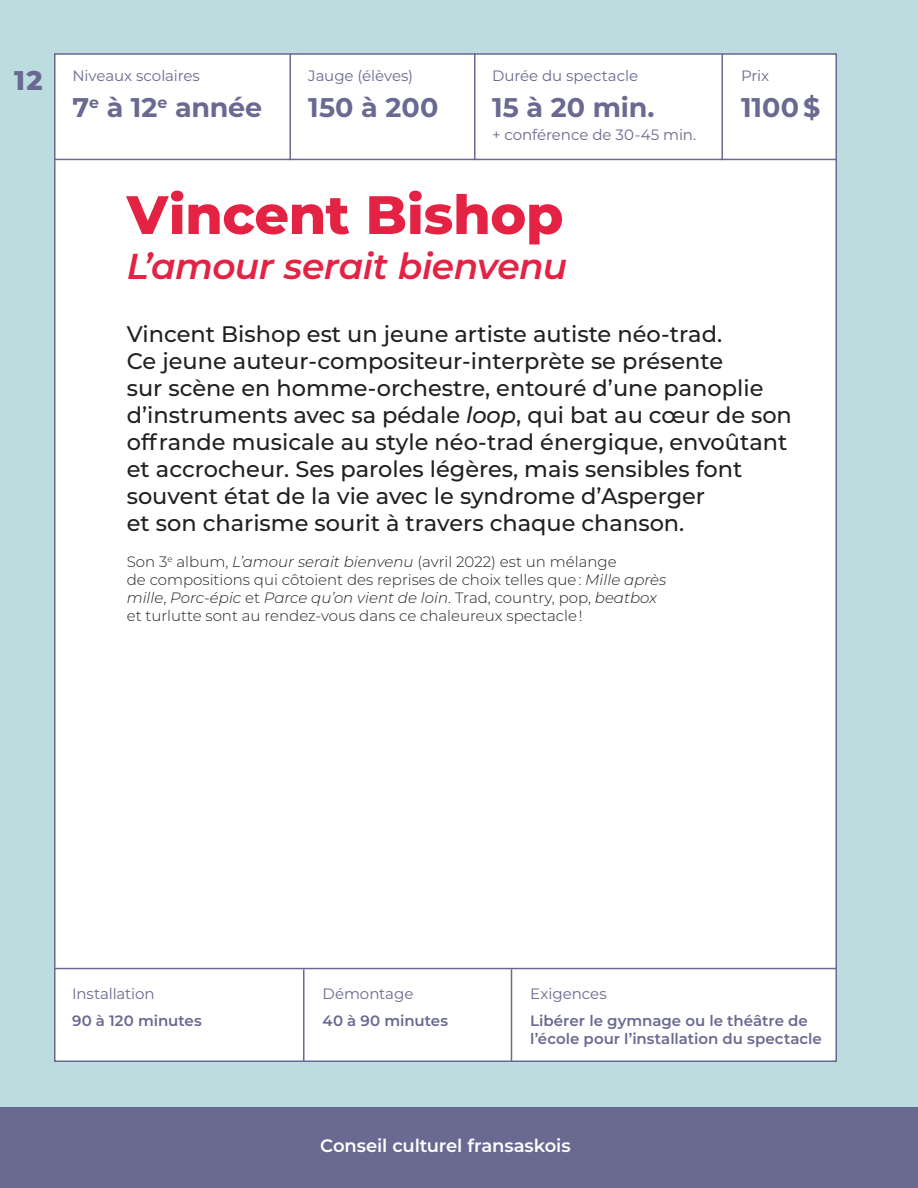
<style>
.page{position:relative;width:918px;height:1188px;background:#fff}
.page>*{position:absolute;margin:0;border:0;box-sizing:border-box;transform-origin:0 0}
.t1{font:800 54px "Montserrat";letter-spacing:-.01em;color:#e32244}
.t2{font:italic 600 36px "Montserrat";letter-spacing:-.015em;color:#e32244}
.t3{font:700 27px "Montserrat";letter-spacing:.005em;color:#696991}
.t4{font:800 27px "Montserrat";color:#696991}
.t5{font:500 22.5px/27px "Montserrat";color:#231f20}
.t6{font:600 18px "Montserrat";letter-spacing:-.01em;color:#fff}
.t7{font:300 15px/18px "Montserrat";color:#231f20}
.t8{font:15px "Montserrat";letter-spacing:-.005em;color:#696991}
.t9{font:600 15px/18px "Montserrat";color:#696991}
.s1{font-style:italic}
</style>
<div class="page">
<div style="left:0;top:0;width:918px;height:1108px;background:#bcdcdf"></div>
<div style="left:0;top:1107px;width:918px;height:81px;background:#696991"></div>
<div style="left:54px;top:53px;width:783px;height:1009px;background:#fff;border:2px solid #696991"></div>
<hr style="left:54px;top:159px;width:783px;height:1px;background:#696991">
<hr style="left:303px;top:969px;width:1px;height:93px;background:#696991">
<hr style="left:511px;top:969px;width:1px;height:93px;background:#696991">
<hr style="left:54px;top:968px;width:783px;height:1px;background:#696991">
<hr style="left:474px;top:53px;width:2px;height:107px;background:#696991">
<hr style="left:722px;top:53px;width:1px;height:107px;background:#696991">
<hr style="left:290px;top:53px;width:1px;height:107px;background:#696991">
<p class="t4" style="left:14px;top:61px;width:30px">12</p>
<p class="t8" style="left:72px;top:65px;width:129px">Niveaux scolaires</p>
<p class="t3" style="left:72px;top:88px;width:191px">7<sup>e</sup> à 12<sup>e</sup> année</p>
<p class="t8" style="left:308px;top:65px;width:106px">Jauge (élèves)</p>
<p class="t3" style="left:308px;top:88px;width:132px">150 à 200</p>
<p class="t8" style="left:492px;top:65px;width:148px">Durée du spectacle</p>
<p class="t3" style="left:492px;top:88px;width:164px">15 à 20 min.</p>
<p class="t8" style="left:492px;top:124px;width:206px">+ conférence de 30-45 min.</p>
<h1 class="t1" style="left:127px;top:175px;width:438px">Vincent Bishop</h1>
<h2 class="t2" style="left:127px;top:242px;width:442px">L’amour serait bienvenu</h2>
<p class="t8" style="left:730px;top:65px;width:30px">Prix</p>
<p class="t3" style="left:730px;top:88px;width:81px">1 00 $</p>
<p class="t8" style="left:741px;top:65px;width:30px">Prix</p>
<p class="t3" style="left:741px;top:88px;width:81px">1100 $</p>
<p class="t5" style="left:127px;top:320px;width:667px">Vincent Bishop est un jeune artiste autiste néo-trad.<br>Ce jeune auteur-compositeur-interprète se présente<br>sur scène en homme-orchestre, entouré d’une panoplie d’instruments avec sa pédale <span class="s1">loop</span>, qui bat au cœur de son offrande musicale au style néo-trad énergique, envoûtant et accrocheur. Ses paroles légères, mais sensibles font souvent état de la vie avec le syndrome d’Asperger<br>et son charisme sourit à travers chaque chanson.</p>
<p class="t7" style="left:127px;top:552px;width:541px">Son 3<sup>e</sup> album, <span class="s1">L’amour serait bienvenu</span> (avril 2022) est un mélange<br>de compositions qui côtoient des reprises de choix telles que : <span class="s1">Mille après mille</span>, <span class="s1">Porc-épic</span> et <span class="s1">Parce qu’on vient de loin</span>. Trad, country, pop, <span class="s1">beatbox </span>et turlutte sont au rendez-vous dans ce chaleureux spectacle !</p>
<p class="t8" style="left:72px;top:983px;width:84px">Installation</p>
<p class="t9" style="left:72px;top:1011px;width:131px">90 à 120 minutes</p>
<p class="t8" style="left:322px;top:983px;width:92px">Démontage</p>
<p class="t9" style="left:322px;top:1011px;width:127px">40 à 90 minutes</p>
<p class="t8" style="left:530px;top:983px;width:78px">Exigences</p>
<p class="t9" style="left:530px;top:1011px;width:293px">Libérer le gymnage ou le théâtre de l’école pour l’installation du spectacle</p>
<p class="t6" style="left:320px;top:1133px;width:252px">Conseil culturel fransaskois</p>
</div>
